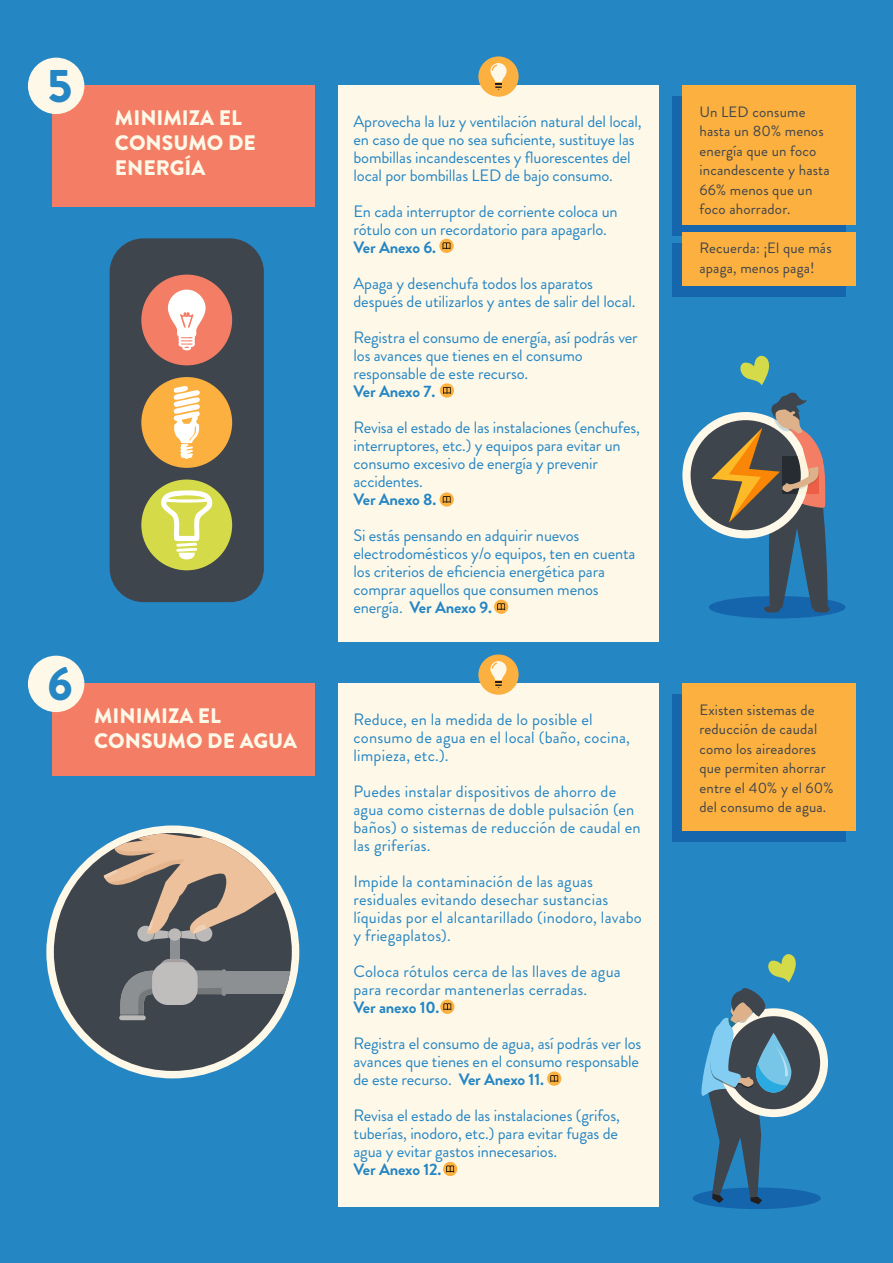
<style>
.page{position:relative;width:893px;height:1263px;background:#2586c4}
.page>*{position:absolute;margin:0;border:0;box-sizing:border-box;transform-origin:0 0}
.t1{font:900 47.1px "Brandon Grotesque";color:#2586c4}
.t2{font:900 21px/25.2px "Brandon Grotesque";color:#fef8e8}
.t3{font:16.5px/18px "Brandon Grotesque";letter-spacing:-.01em;color:#2586c4}
.t4{font:16.5px/18px "Brandon Grotesque";letter-spacing:.01em;color:#2586c4}
.t5{font:700 16.5px "Brandon Grotesque";letter-spacing:-.01em;color:#2586c4}
.t6{font:15px/19.5px "Brandon Grotesque";letter-spacing:.01em;color:#3f454d}
.s1{font-weight:700}
</style>
<div class="page">
<div style="left:709px;top:596px;width:136px;height:22px;background:#1565ac;border-radius:50%"></div>
<svg style="left:686px;top:416px;width:119px;height:118px;background:#666a6d"></svg>
<div style="left:682px;top:412px;width:127px;height:126px;border:8px solid #fef8e8;border-radius:50%"></div>
<svg style="left:711px;top:392px;width:121px;height:222px"></svg>
<svg style="left:740px;top:355px;width:29px;height:30px"></svg>
<div style="left:693px;top:1187px;width:128px;height:22px;background:#1565ac;border-radius:50%"></div>
<svg style="left:723px;top:1012px;width:101px;height:101px;background:#5f6367"></svg>
<div style="left:719px;top:1008px;width:109px;height:109px;border:8px solid #fef8e8;border-radius:50%"></div>
<svg style="left:701px;top:954px;width:95px;height:250px"></svg>
<div style="left:110px;top:238px;width:154px;height:364px;background:#3f454d;border-radius:34px"></div>
<div style="left:141px;top:275px;width:91px;height:90px;background:#f37e65;border-radius:50%"></div>
<div style="left:141px;top:377px;width:91px;height:91px;background:#fbb03f;border-radius:50%"></div>
<div style="left:141px;top:479px;width:91px;height:91px;background:#d4da48;border-radius:50%"></div>
<svg style="left:168px;top:290px;width:38px;height:60px"></svg>
<svg style="left:174px;top:386px;width:26px;height:73px"></svg>
<svg style="left:161px;top:490px;width:52px;height:69px"></svg>
<svg style="left:46px;top:825px;width:253px;height:253px;fill:#3f454d"></svg>
<div style="left:212px;top:971px;width:80px;height:22px;background:#8c9092"></div>
<div style="left:170px;top:935px;width:10px;height:33px;background:#8c9092"></div>
<svg style="left:196px;top:926px;width:16px;height:16px"></svg>
<svg style="left:137px;top:926px;width:17px;height:16px"></svg>
<svg style="left:120px;top:959px;width:104px;height:57px;background:#5d6268"></svg>
<hr style="left:120px;top:1014px;width:24px;height:2px;background:#bbbab9">
<div style="left:152px;top:962px;width:46px;height:43px;background:#c0bdbd;border-radius:16px"></div>
<hr style="left:222px;top:969px;width:4px;height:27px;background:#8c9092;border-radius:2px">
<div style="left:119px;top:1015px;width:27px;height:5px;background:#bbbab9;border-radius:2px"></div>
<svg style="left:104px;top:833px;width:188px;height:107px;background:#8f8b85"></svg>
<div style="left:52px;top:85px;width:263px;height:122px;background:#f37e65"></div>
<div style="left:28px;top:58px;width:56px;height:56px;background:#fef8e8;border-radius:50%"></div>
<div style="left:338px;top:85px;width:321px;height:557px;background:#fef8e8"></div>
<div style="left:478px;top:56px;width:41px;height:41px;background:#fbb03f;border-radius:50%"></div>
<svg style="left:490px;top:63px;width:17px;height:27px"></svg>
<svg style="left:439px;top:239px;width:15px;height:14px"></svg>
<svg style="left:443px;top:242px;width:7px;height:7px"></svg>
<div style="left:440px;top:383px;width:14px;height:15px;background:#fbb03f;border-radius:50%"></div>
<svg style="left:443px;top:387px;width:8px;height:7px"></svg>
<svg style="left:440px;top:492px;width:14px;height:15px"></svg>
<svg style="left:443px;top:496px;width:8px;height:7px"></svg>
<div style="left:494px;top:600px;width:14px;height:14px;background:#fbb03f;border-radius:50%"></div>
<svg style="left:497px;top:603px;width:8px;height:7px"></svg>
<div style="left:672px;top:96px;width:173px;height:140px;background:#1566ad"></div>
<div style="left:672px;top:243px;width:173px;height:53px;background:#1566ad"></div>
<div style="left:682px;top:85px;width:174px;height:140px;background:#fbb03f"></div>
<div style="left:682px;top:232px;width:174px;height:54px;background:#fbb03f"></div>
<div style="left:52px;top:683px;width:263px;height:93px;background:#f37e65"></div>
<div style="left:28px;top:656px;width:56px;height:56px;background:#fef8e8;border-radius:50%"></div>
<div style="left:338px;top:683px;width:321px;height:523px;background:#fef8e8"></div>
<div style="left:478px;top:654px;width:41px;height:41px;background:#fbb03f;border-radius:50%"></div>
<svg style="left:490px;top:661px;width:17px;height:27px"></svg>
<svg style="left:440px;top:1000px;width:14px;height:14px"></svg>
<svg style="left:443px;top:1003px;width:8px;height:7px"></svg>
<svg style="left:547px;top:1071px;width:14px;height:15px"></svg>
<svg style="left:550px;top:1075px;width:8px;height:7px"></svg>
<div style="left:443px;top:1162px;width:14px;height:14px;background:#fbb03f;border-radius:50%"></div>
<svg style="left:446px;top:1165px;width:8px;height:7px"></svg>
<div style="left:672px;top:694px;width:173px;height:148px;background:#1566ad"></div>
<div style="left:682px;top:683px;width:174px;height:148px;background:#fbb03f"></div>
<h1 class="t1" style="left:47px;top:52px;width:26px">5</h1>
<p class="t2" style="left:115px;top:105px;width:142px">MINIMIZA EL<br>CONSUMO DE<br>ENERGÍA</p>
<h1 class="t1" style="left:47px;top:650px;width:27px">6</h1>
<p class="t2" style="left:94px;top:703px;width:204px">MINIMIZA EL<br>CONSUMO DE AGUA</p>
<p class="t3" style="left:354px;top:112px;width:290px">Aprovecha la luz y ventilación natural del local, en caso de que no sea suficiente, sustituye las bombillas incandescentes y fluorescentes del local por bombillas LED de bajo consumo.</p>
<p class="t3" style="left:354px;top:202px;width:266px">En cada interruptor de corriente coloca un rótulo con un recordatorio para apagarlo.</p>
<p class="t5" style="left:354px;top:235px;width:84px">Ver Anexo 6.</p>
<p class="t3" style="left:354px;top:274px;width:283px">Apaga y desenchufa todos los aparatos después de utilizarlos y antes de salir del local.</p>
<p class="t3" style="left:354px;top:328px;width:286px">Registra el consumo de energía, así podrás ver los avances que tienes en el consumo responsable de este recurso.</p>
<p class="t5" style="left:354px;top:379px;width:83px">Ver Anexo 7.</p>
<p class="t3" style="left:354px;top:418px;width:288px">Revisa el estado de las instalaciones (enchufes, interruptores, etc.) y equipos para evitar un consumo excesivo de energía y prevenir accidentes.</p>
<p class="t5" style="left:354px;top:487px;width:84px">Ver Anexo 8.</p>
<p class="t3" style="left:354px;top:526px;width:283px">Si estás pensando en adquirir nuevos electrodomésticos y/o equipos, ten en cuenta los criterios de eficiencia energética para comprar aquellos que consumen menos energía. <span class="s1">Ver Anexo 9.</span></p>
<p class="t4" style="left:354px;top:710px;width:278px">Reduce, en la medida de lo posible el consumo de agua en el local (baño, cocina, limpieza, etc.).</p>
<p class="t4" style="left:354px;top:782px;width:289px">Puedes instalar dispositivos de ahorro de agua como cisternas de doble pulsación (en baños) o sistemas de reducción de caudal en las griferías.</p>
<p class="t4" style="left:354px;top:872px;width:290px">Impide la contaminación de las aguas residuales evitando desechar sustancias líquidas por el alcantarillado (inodoro, lavabo y friegaplatos).</p>
<p class="t4" style="left:354px;top:962px;width:269px">Coloca rótulos cerca de las llaves de agua para recordar mantenerlas cerradas.</p>
<p class="t5" style="left:354px;top:995px;width:87px">Ver anexo 10.</p>
<p class="t3" style="left:354px;top:1034px;width:289px">Registra el consumo de agua, así podrás ver los avances que tienes en el consumo responsable de este recurso. <span class="s1">Ver Anexo 11.</span></p>
<p class="t3" style="left:354px;top:1106px;width:268px;text-align:justify">Revisa el estado de las instalaciones (grifos, tuberías, inodoro, etc.) para evitar fugas de agua y evitar gastos innecesarios.</p>
<p class="t5" style="left:354px;top:1157px;width:89px">Ver Anexo 12.</p>
<p class="t6" style="left:699px;top:102px;width:132px">Un LED consume hasta un 80% menos energía que un foco incandescente y hasta<br>66% menos que un foco ahorrador.</p>
<p class="t6" style="left:699px;top:239px;width:134px">Recuerda: ¡El que más apaga, menos paga!</p>
<p class="t6" style="left:699px;top:700px;width:136px">Existen sistemas de reducción de caudal como los aireadores que permiten ahorrar entre el 40% y el 60% del consumo de agua.</p>
</div>
